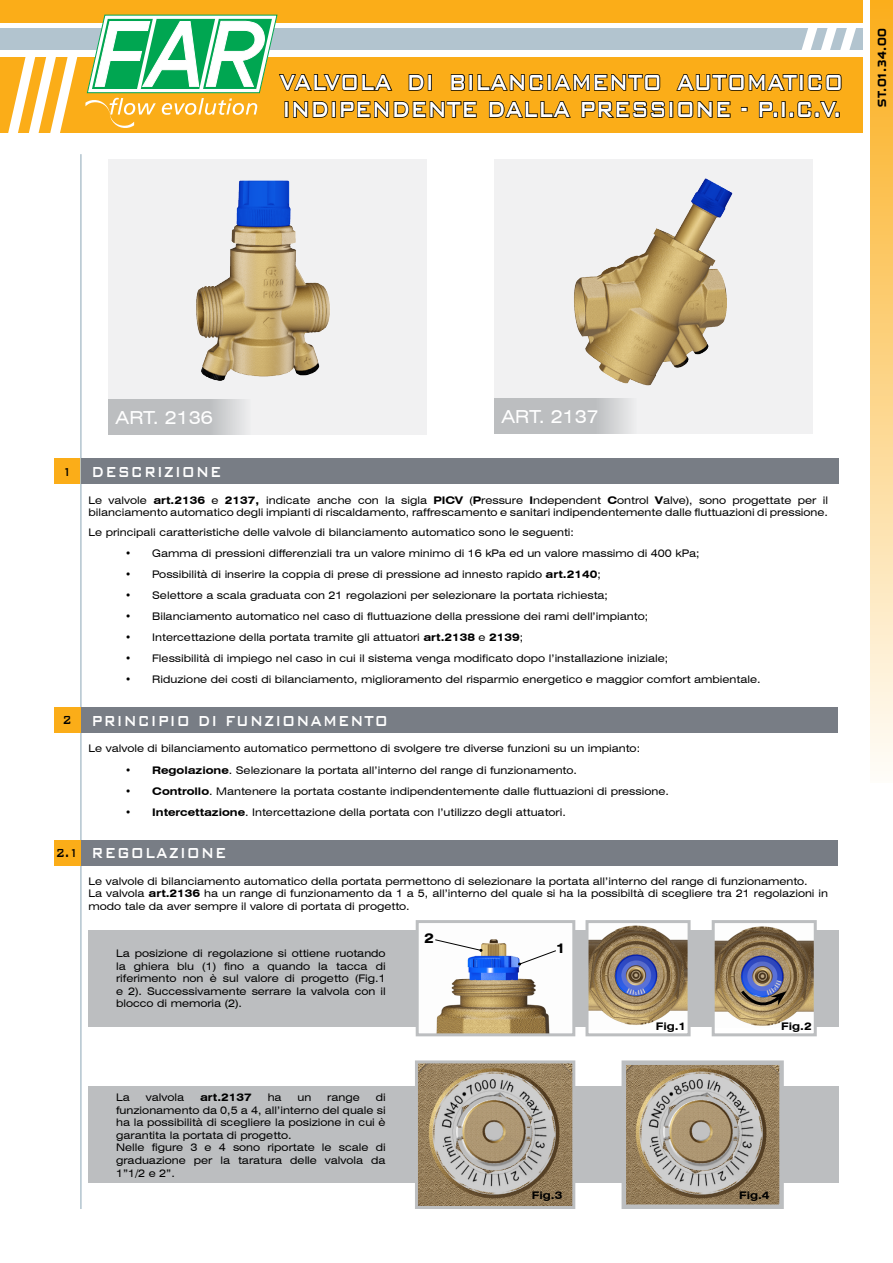
<style>
.page{position:relative;width:893px;height:1263px;background:#fff}
.page>*{position:absolute;margin:0;border:0;box-sizing:border-box;transform-origin:0 0}
.t1{font:500 29.25px/27px "Bank Gothic BT";color:#fff;scale:.77 1}
.t2{font:500 19.35px "Bank Gothic BT";letter-spacing:.07em;color:#fff;scale:.78 1}
.t3{font:expanded 18px "Swiss 721 BT";color:#fff}
.t4{font:700 expanded 13.5px "Swiss 721 BT";color:#000}
.t5{font:700 12px "Space BT";letter-spacing:.06em;color:#000}
.t6{font:expanded 10.5px/12.6px "Swiss 721 BT";color:#000}
.t7{font:700 expanded 10.5px "Swiss 721 BT";color:#000}
.s1{font-size:15.6px;color:#000}
.s2{font-weight:700}
</style>
<div class="page">
<div style="left:494px;top:159px;width:319px;height:275px;background:#f1f1f2"></div>
<div style="left:0;top:29px;width:862px;height:21px;background:#b2c4cf"></div>
<div style="left:54px;top:459px;width:26px;height:25px;background:#fbad18"></div>
<hr style="left:80px;top:154px;width:2px;height:1055px;background:#b2c4cf">
<div style="left:82px;top:459px;width:757px;height:25px;background:#787d85"></div>
<div style="left:54px;top:708px;width:26px;height:25px;background:#fbad18"></div>
<div style="left:82px;top:708px;width:756px;height:25px;background:#787d85"></div>
<div style="left:0;top:57px;width:862px;height:76px;background:#fbad18"></div>
<svg style="left:675px;top:28px;width:185px;height:63px"></svg>
<div style="left:669px;top:101px;width:4px;height:17px;border:2px solid #000101"></div>
<svg style="left:677px;top:101px;width:54px;height:17px"></svg>
<svg style="left:741px;top:107px;width:7px;height:4px"></svg>
<svg style="left:758px;top:101px;width:20px;height:17px"></svg>
<div style="left:781px;top:101px;width:5px;height:17px;border:2px solid #000101"></div>
<svg style="left:789px;top:101px;width:51px;height:17px"></svg>
<svg style="left:8px;top:57px;width:70px;height:76px"></svg>
<div style="left:0;top:0;width:862px;height:23px;background:#fbad18"></div>
<svg style="left:85px;top:15px;width:581px;height:113px"></svg>
<div style="left:870px;top:0;width:23px;height:782px;background:linear-gradient(to bottom,#fbae1b,#fefcf8)"></div>
<div style="left:108px;top:159px;width:319px;height:275px;background:#f1f1f2"></div>
<div style="left:54px;top:840px;width:26px;height:25px;background:#fbad18"></div>
<div style="left:82px;top:840px;width:756px;height:25px;background:#787d85"></div>
<div style="left:88px;top:930px;width:751px;height:96px;background:#bcbec0"></div>
<img style="left:420px;top:930px;width:151px;height:102px">
<svg style="left:518px;top:950px;width:39px;height:15px"></svg>
<svg style="left:434px;top:939px;width:48px;height:13px"></svg>
<div style="left:416px;top:920px;width:159px;height:116px;border:3px solid #bcbec0"></div>
<img style="left:589px;top:925px;width:98px;height:101px">
<div style="left:585px;top:920px;width:106px;height:116px;border:3px solid #bcbec0"></div>
<img style="left:716px;top:926px;width:97px;height:100px">
<div style="left:712px;top:920px;width:105px;height:116px;border:3px solid #bcbec0"></div>
<svg style="left:738px;top:987px;width:48px;height:22px"></svg>
<div style="left:88px;top:1086px;width:751px;height:97px;background:#bcbec0"></div>
<img style="left:419px;top:1064px;width:152px;height:141px">
<div style="left:415px;top:1060px;width:160px;height:149px;border:3px solid #bcbec0"></div>
<img style="left:627px;top:1065px;width:152px;height:139px">
<div style="left:622px;top:1060px;width:162px;height:149px;border:4px solid #bcbec0"></div>
<svg style="left:494px;top:398px;width:136px;height:36px;background:#c1c3c5"></svg>
<svg style="left:108px;top:399px;width:136px;height:35px;background:#c1c3c5"></svg>
<img style="left:574px;top:178px;width:159px;height:208px">
<img style="left:196px;top:180px;width:134px;height:201px">
<h1 class="t1" style="left:280px;top:68px;width:734px">VALVOLA DI BILANCIAMENTO AUTOMATICO<br>INDIPENDENTE DALLA PRESSIONE - P.I.C.V.</h1>
<p class="t5" style="left:875px;top:107px;width:80px;rotate:-90deg">ST.01.34.00</p>
<h3 class="t3" style="left:116px;top:406px;width:99px">ART. 2136</h3>
<h3 class="t3" style="left:501px;top:406px;width:99px">ART. 2137</h3>
<h2 class="t2" style="left:62px;top:461px;width:206px"><span class="s1">1</span> DESCRIZIONE</h2>
<p class="t6" style="left:88px;top:493px;width:741px">Le valvole <span class="s2">art.2136</span> e <span class="s2">2137,</span> indicate anche con la sigla <span class="s2">PICV</span> (<span class="s2">P</span>ressure <span class="s2">I</span>ndependent <span class="s2">C</span>ontrol <span class="s2">V</span>alve), sono progettate per il bilanciamento automatico degli impianti di riscaldamento, raffrescamento e sanitari indipendentemente dalle fluttuazioni di pressione.</p>
<p class="t6" style="left:88px;top:525px;width:487px">Le principali caratteristiche delle valvole di bilanciamento automatico sono le seguenti:</p>
<p class="t6" style="left:125px;top:547px;width:576px">• Gamma di pressioni differenziali tra un valore minimo di 16 kPa ed un valore massimo di 400 kPa;</p>
<p class="t6" style="left:125px;top:568px;width:477px">• Possibilità di inserire la coppia di prese di pressione ad innesto rapido <span class="s2">art.2140</span>;</p>
<p class="t6" style="left:125px;top:589px;width:484px">• Selettore a scala graduata con 21 regolazioni per selezionare la portata richiesta;</p>
<p class="t6" style="left:125px;top:610px;width:524px">• Bilanciamento automatico nel caso di fluttuazione della pressione dei rami dell’impianto;</p>
<p class="t6" style="left:125px;top:631px;width:399px">• Intercettazione della portata tramite gli attuatori <span class="s2">art.2138</span> e <span class="s2">2139</span>;</p>
<p class="t6" style="left:125px;top:652px;width:545px">• Flessibilità di impiego nel caso in cui il sistema venga modificato dopo l’installazione iniziale;</p>
<p class="t6" style="left:125px;top:673px;width:637px">• Riduzione dei costi di bilanciamento, miglioramento del risparmio energetico e maggior comfort ambientale.</p>
<h2 class="t2" style="left:62px;top:710px;width:419px"><span class="s1">2</span> PRINCIPIO DI FUNZIONAMENTO</h2>
<p class="t6" style="left:88px;top:742px;width:553px">Le valvole di bilanciamento automatico permettono di svolgere tre diverse funzioni su un impianto:</p>
<p class="t6" style="left:125px;top:763px;width:453px"><span class="s2">• Regolazione</span>. Selezionare la portata all’interno del range di funzionamento.</p>
<p class="t6" style="left:125px;top:784px;width:545px"><span class="s2">• Controllo</span>. Mantenere la portata costante indipendentemente dalle fluttuazioni di pressione.</p>
<p class="t6" style="left:125px;top:806px;width:442px"><span class="s2">• Intercettazione</span>. Intercettazione della portata con l’utilizzo degli attuatori.</p>
<h2 class="t2" style="left:56px;top:843px;width:220px"><span class="s1">2.1</span> REGOLAZIONE</h2>
<p class="t6" style="left:88px;top:875px;width:741px">Le valvole di bilanciamento automatico della portata permettono di selezionare la portata all’interno del range di funzionamento.<br>La valvola <span class="s2">art.2136</span> ha un range di funzionamento da 1 a 5, all’interno del quale si ha la possibiltà di scegliere tra 21 regolazioni in modo tale da aver sempre il valore di portata di progetto.</p>
<p class="t4" style="left:556px;top:940px;width:11px">1</p>
<p class="t4" style="left:424px;top:929px;width:11px">2</p>
<p class="t6" style="left:116px;top:947px;width:271px;text-align:justify">La posizione di regolazione si ottiene ruotando la ghiera blu (1) fino a quando la tacca di riferimento non è sul valore di progetto (Fig.1 e 2). Successivamente serrare la valvola con il blocco di memoria (2).</p>
<p class="t6" style="left:116px;top:1091px;width:15px">La</p>
<p class="t6" style="left:146px;top:1091px;width:40px">valvola</p>
<p class="t7" style="left:200px;top:1091px;width:53px">art.2137</p>
<p class="t6" style="left:268px;top:1091px;width:15px">ha</p>
<p class="t6" style="left:297px;top:1091px;width:15px">un</p>
<p class="t6" style="left:327px;top:1091px;width:34px">range</p>
<p class="t6" style="left:116px;top:1091px;width:271px;text-indent:260px">di funzionamento da 0,5 a 4, all’interno del quale si ha la possibilità di scegliere la posizione in cui è garantita la portata di progetto.<br>Nelle figure 3 e 4 sono riportate le scale di graduazione per la taratura delle valvola da 1”1/2 e 2”.</p>
<p class="t7" style="left:656px;top:1019px;width:32px">Fig.1</p>
<p class="t7" style="left:781px;top:1019px;width:32px">Fig.2</p>
<p class="t7" style="left:532px;top:1189px;width:32px">Fig.3</p>
<p class="t7" style="left:739px;top:1189px;width:32px">Fig.4</p>
</div>
